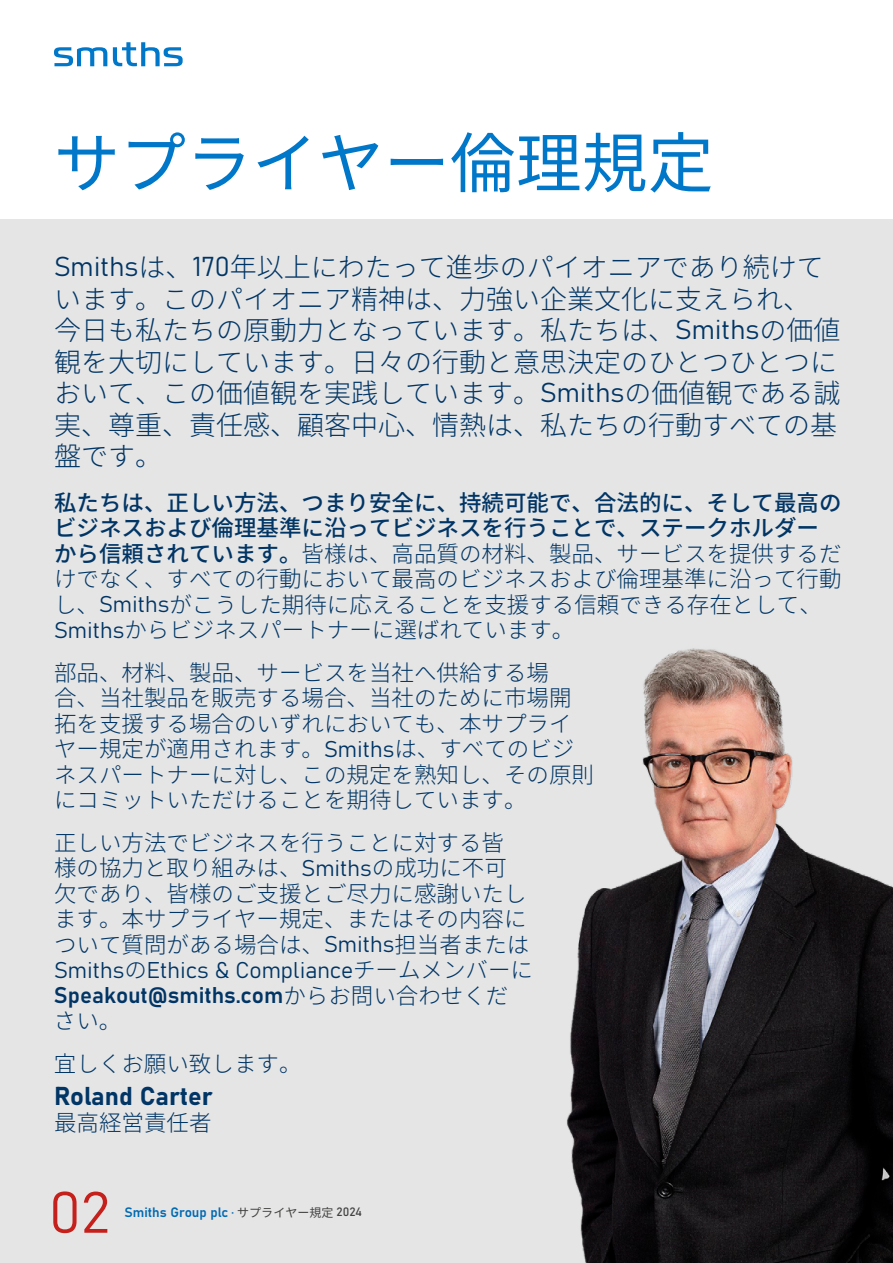
<style>
.page{position:relative;width:893px;height:1263px;background:#fff}
.page>*{position:absolute;margin:0;border:0;box-sizing:border-box;transform-origin:0 0}
.t1{font:66px "Noto Sans CJ Kjp";color:#0077c8}
.t2{font:57.45px "Bahnschrift";color:#dc241f}
.t3{font:300 27px/31.5px "Noto Sans CJ Kjp";color:#003c71}
.t4{font:25.5px "Bahnschrift";color:#003c71}
.t5{font:300 22.5px/25.5px "Noto Sans CJ Kjp";color:#003c71}
.t6{font:22.5px/25.5px "Bahnschrift";color:#003c71}
.t7{font:13.5px "Bahnschrift";color:#0077c8}
.s1{font-family:"Bahnschrift";font-weight:400}
.s2{font-weight:500}
.s3{font-family:"Noto Sans CJ Kjp";font-weight:300}
.s4{font-size:12px}
.s5{font-family:"Noto Sans CJ Kjp";font-size:12px;color:#4a4a49}
.s6{font-size:12px;color:#4a4a49}
</style>
<div class="page">
<svg style="left:54px;top:47px;width:53px;height:19px"></svg>
<svg style="left:113px;top:42px;width:70px;height:24px"></svg>
<div style="left:0;top:219px;width:893px;height:1044px;background:#e5e5e5"></div>
<img style="left:567px;top:648px;width:326px;height:615px">
<h1 class="t1" style="left:54px;top:126px;width:661px">サプライヤー倫理規定</h1>
<p class="t3" style="left:54px;top:252px;width:788px"><span class="s1">Smiths</span>は、<span class="s1">170</span>年以上にわたって進歩のパイオニアであり続けています。このパイオニア精神は、力強い企業文化に支えられ、今日も私たちの原動力となっています。私たちは、<span class="s1">Smiths</span>の価値観を大切にしています。日々の行動と意思決定のひとつひとつにおいて、この価値観を実践しています。<span class="s1">Smiths</span>の価値観である誠実、尊重、責任感、顧客中心、情熱は、私たちの行動すべての基盤です。</p>
<p class="t5" style="left:54px;top:490px;width:789px"><span class="s2">私たちは、正しい方法、つまり安全に、持続可能で、合法的に、そして最高のビジネスおよび倫理基準に沿ってビジネスを行うことで、ステークホルダーから信頼されています。</span>皆様は、高品質の材料、製品、サービスを提供するだけでなく、すべての行動において最高のビジネスおよび倫理基準に沿って行動し、<span class="s1">Smiths</span>がこうした期待に応えることを支援する信頼できる存在として、<span class="s1">Smiths</span>からビジネスパートナーに選ばれています。</p>
<p class="t5" style="left:54px;top:660px;width:542px">部品、材料、製品、サービスを当社へ供給する場<br>合、当社製品を販売する場合、当社のために市場開拓を支援する場合のいずれにおいても、本サプライヤー規定が適用されます。<span class="s1">Smiths</span>は、すべてのビジネスパートナーに対し、この規定を熟知し、その原則にコミットいただけることを期待しています。</p>
<p class="t5" style="left:54px;top:830px;width:477px">正しい方法でビジネスを行うことに対する皆様の協力と取り組みは、<span class="s1">Smiths</span>の成功に不可欠であり、皆様のご支援とご尽力に感謝いたします。本サプライヤー規定、またはその内容について質問がある場合は、<span class="s1">Smiths</span>担当者または</p>
<p class="t6" style="left:54px;top:955px;width:481px">Smiths<span class="s3">の</span>Ethics &amp; Compliance<span class="s3">チームメンバーに<br></span>Speakout@smiths.com<span class="s3">からお問い合わせくだ</span></p>
<p class="t5" style="left:54px;top:1000px;width:249px;line-height:42.5px">さい。<br>宜しくお願い致します。</p>
<p class="t4" style="left:54px;top:1076px;width:160px">Roland Carter</p>
<p class="t5" style="left:54px;top:1111px;width:159px">最高経営責任者</p>
<h2 class="t2" style="left:49px;top:1169px;width:63px">02</h2>
<p class="t7" style="left:124px;top:1202px;width:239px">Smiths Group plc <span class="s4">·</span> <span class="s5">サプライヤー規定</span> <span class="s6">2024</span></p>
</div>
